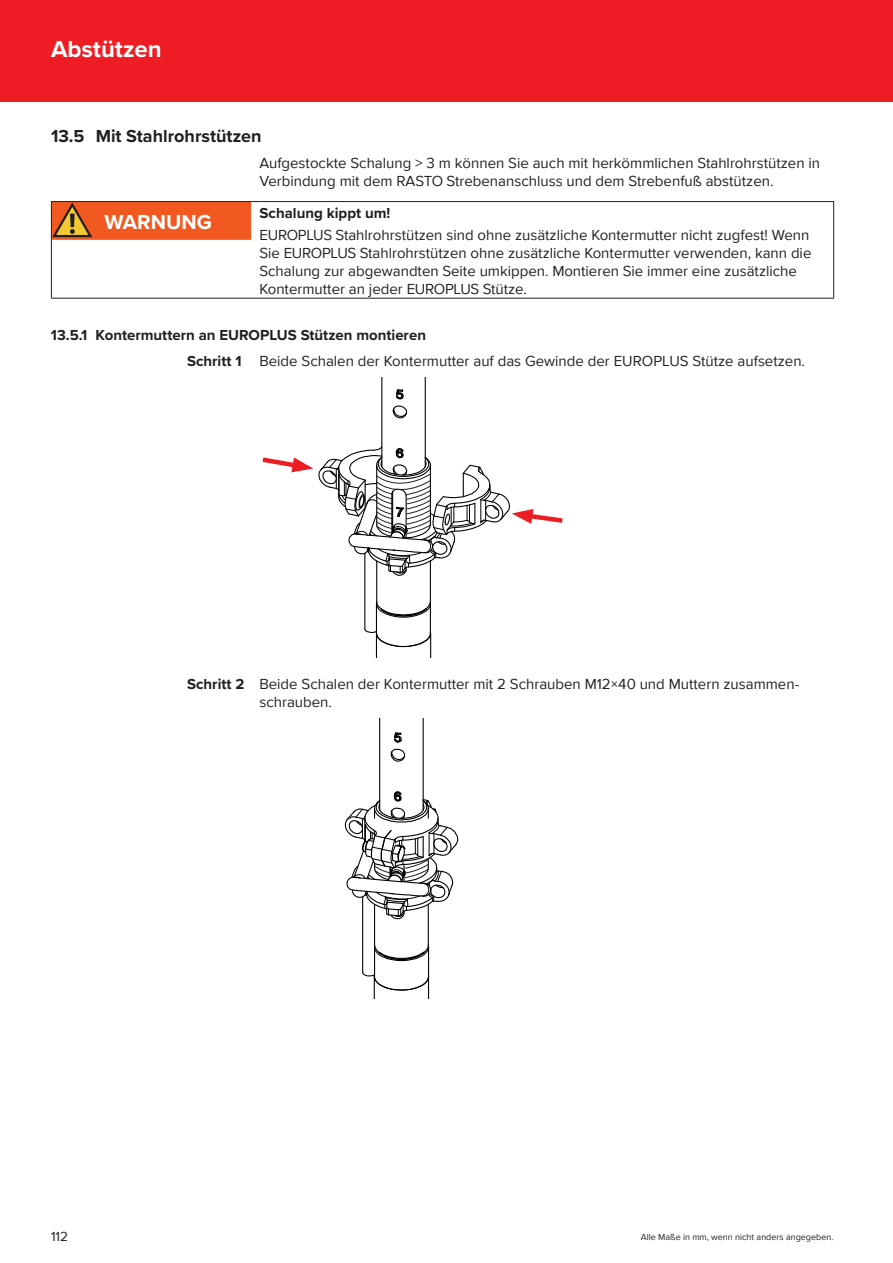
<style>
.page{position:relative;width:893px;height:1263px;background:#fff}
.page>*{position:absolute;margin:0;border:0;box-sizing:border-box;transform-origin:0 0}
.t1{font:700 24px "Proxima Nova";color:#fff}
.t2{font:700 21px "Proxima Nova";color:#fff}
.t3{font:700 18px "Proxima Nova";color:#231f20}
.t4{font:15px/18px "Proxima Nova";color:#231f20}
.t5{font:700 15px "Proxima Nova";color:#231f20}
.t6{font:13.5px "Proxima Nova";color:#231f20}
.t7{font:9px "Proxima Nova";color:#231f20}
.s1{font-weight:700}
</style>
<div class="page">
<div style="left:0;top:0;width:893px;height:102px;background:#ee1d23"></div>
<hr style="left:51px;top:240px;width:1px;height:58px;background:#231f20">
<hr style="left:51px;top:298px;width:47px;height:1px;background:#231f20">
<hr style="left:98px;top:298px;width:153px;height:1px;background:#231f20">
<hr style="left:251px;top:298px;width:583px;height:1px;background:#231f20">
<hr style="left:251px;top:201px;width:583px;height:1px;background:#231f20">
<hr style="left:833px;top:202px;width:1px;height:38px;background:#231f20">
<hr style="left:833px;top:240px;width:1px;height:58px;background:#231f20">
<svg style="left:51px;top:201px;width:200px;height:39px;background:#e25b22"></svg>
<hr style="left:376px;top:561px;width:1px;height:40px;background:#000">
<hr style="left:430px;top:561px;width:1px;height:40px;background:#000">
<svg style="left:392px;top:389px;width:16px;height:30px"></svg>
<hr style="left:425px;top:378px;width:1px;height:89px;background:#000">
<hr style="left:381px;top:378px;width:1px;height:89px;background:#000">
<hr style="left:364px;top:553px;width:1px;height:76px;background:#000">
<svg style="left:364px;top:600px;width:68px;height:58px"></svg>
<svg style="left:262px;top:445px;width:301px;height:131px"></svg>
<hr style="left:374px;top:904px;width:1px;height:41px;background:#000">
<hr style="left:428px;top:904px;width:1px;height:41px;background:#000">
<svg style="left:390px;top:732px;width:16px;height:30px"></svg>
<hr style="left:423px;top:718px;width:1px;height:92px;background:#000">
<hr style="left:379px;top:718px;width:1px;height:92px;background:#000">
<hr style="left:362px;top:897px;width:1px;height:76px;background:#000">
<svg style="left:362px;top:943px;width:68px;height:55px"></svg>
<svg style="left:344px;top:790px;width:115px;height:130px"></svg>
<h1 class="t1" style="left:51px;top:31px;width:112px">Abstützen</h1>
<p class="t3" style="left:51px;top:122px;width:212px">13.5 Mit Stahlrohrstützen</p>
<p class="t4" style="left:259px;top:154px;width:562px">Aufgestockte Schalung &gt; 3 m können Sie auch mit herkömmlichen Stahlrohrstützen in<br>Verbindung mit dem RASTO Strebenanschluss und dem Strebenfuß abstützen.</p>
<h2 class="t2" style="left:105px;top:206px;width:109px">WARNUNG</h2>
<p class="t5" style="left:260px;top:201px;width:132px">Schalung kippt um!</p>
<p class="t4" style="left:260px;top:225px;width:553px">EUROPLUS Stahlrohrstützen sind ohne zusätzliche Kontermutter nicht zugfest! Wenn Sie EUROPLUS Stahlrohrstützen ohne zusätzliche Kontermutter verwenden, kann die Schalung zur abgewandten Seite umkippen. Montieren Sie immer eine zusätzliche Kontermutter an jeder EUROPLUS Stütze.</p>
<p class="t4" style="left:187px;top:321px;width:619px;line-height:26.5px;text-indent:-136px"><span class="s1">13.5.1 Kontermuttern an EUROPLUS Stützen montieren<br>Schritt 1</span> Beide Schalen der Kontermutter auf das Gewinde der EUROPLUS Stütze aufsetzen.</p>
<p class="t4" style="left:259px;top:674px;width:541px;text-indent:-72px"><span class="s1">Schritt 2</span> Beide Schalen der Kontermutter mit 2 Schrauben M12×40 und Muttern zusammen&shy;schrauben.</p>
<p class="t6" style="left:51px;top:1226px;width:19px">112</p>
<p class="t7" style="left:641px;top:1230px;width:194px">Alle Maße in mm, wenn nicht anders angegeben.</p>
</div>
